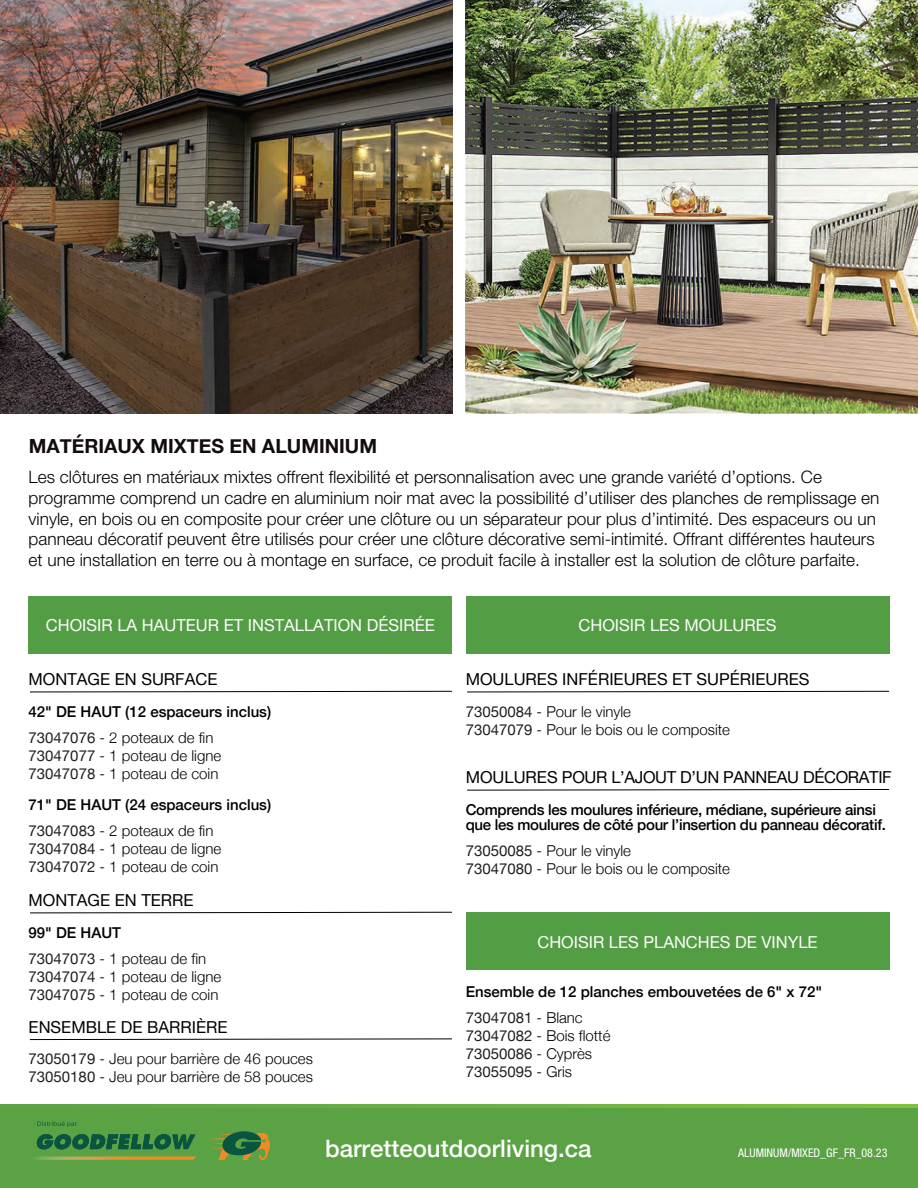
<style>
.page{position:relative;width:918px;height:1188px;background:#fff}
.page>*{position:absolute;margin:0;border:0;box-sizing:border-box;transform-origin:0 0}
.t1{font:500 24px "Helvetica Neue";color:#fff}
.t2{font:700 19.5px "Helvetica Neue";color:#130c0e}
.t3{font:300 17.25px/20.7px "Helvetica Neue LT Std";color:#010101}
.t4{font:16.5px "Helvetica Neue";color:#fff}
.t5{font:16.5px "Helvetica Neue";color:#000}
.t6{font:16.5px "Helvetica Neue";letter-spacing:-.02em;color:#000}
.t7{font:300 15px/18px "Helvetica Neue";color:#000}
.t8{font:500 15px/26.1px "Helvetica Neue";color:#000}
.t9{font:500 15px/15px "Helvetica Neue";letter-spacing:-.02em;color:#000}
.t10{font:15px/18px "Helvetica Neue";color:#231f20}
.t11{font:condensed 12px "Helvetica Neue LT Std";color:#fff}
.s1{font-weight:400;color:#231f20}
.s2{font-weight:300}
.s3{font-weight:500}
.s4{font-weight:300;color:#000}
</style>
<div class="page">
<div style="left:0;top:1105px;width:918px;height:83px;background:#5ba244"></div>
<svg style="left:0;top:1104px;width:918px;height:3px"></svg>
<div style="left:29px;top:596px;width:423px;height:58px;background:#539e45"></div>
<div style="left:466px;top:596px;width:423px;height:58px;background:#539e45"></div>
<div style="left:466px;top:912px;width:423px;height:58px;background:#539e45"></div>
<img style="left:0;top:0;width:452px;height:413px">
<img style="left:466px;top:0;width:452px;height:413px">
<svg style="left:30px;top:691px;width:422px;height:1px"></svg>
<svg style="left:467px;top:789px;width:422px;height:2px"></svg>
<svg style="left:467px;top:691px;width:422px;height:1px"></svg>
<svg style="left:30px;top:912px;width:422px;height:1px"></svg>
<svg style="left:30px;top:1039px;width:422px;height:1px"></svg>
<svg style="left:37px;top:1121px;width:40px;height:6px"></svg>
<svg style="left:209px;top:1131px;width:61px;height:29px"></svg>
<svg style="left:36px;top:1134px;width:160px;height:15px"></svg>
<svg style="left:35px;top:1156px;width:162px;height:4px"></svg>
<p class="t2" style="left:29px;top:431px;width:350px">MATÉRIAUX MIXTES EN ALUMINIUM</p>
<p class="t3" style="left:29px;top:466px;width:852px">Les clôtures en matériaux mixtes offrent flexibilité et personnalisation avec une grande variété d’options. Ce programme comprend un cadre en aluminium noir mat avec la possibilité d’utiliser des planches de remplissage en vinyle, en bois ou en composite pour créer une clôture ou un séparateur pour plus d’intimité. Des espaceurs ou un panneau décoratif peuvent être utilisés pour créer une clôture décorative semi-intimité. Offrant différentes hauteurs et une installation en terre ou à montage en surface, ce produit facile à installer est la solution de clôture parfaite.</p>
<p class="t4" style="left:46px;top:614px;width:390px">CHOISIR LA HAUTEUR ET INSTALLATION DÉSIRÉE</p>
<p class="t4" style="left:579px;top:614px;width:200px">CHOISIR LES MOULURES</p>
<p class="t5" style="left:29px;top:667px;width:190px">MONTAGE EN SURFACE</p>
<p class="t8" style="left:29px;top:697px;width:244px">42" DE HAUT (12 espaceurs inclus)<br><span class="s1">73047076</span> <span class="s2">- 2 poteaux de fin</span></p>
<p class="t7" style="left:29px;top:746px;width:194px"><span class="s1">73047077</span> - 1 poteau de ligne<br><span class="s1">73047078</span> - 1 poteau de coin</p>
<p class="t8" style="left:29px;top:790px;width:244px">71" DE HAUT (24 espaceurs inclus)<br><span class="s1">73047083</span> <span class="s2">- 2 poteaux de fin</span></p>
<p class="t7" style="left:29px;top:838px;width:194px"><span class="s1">73047084</span> - 1 poteau de ligne<br><span class="s1">73047072</span> - 1 poteau de coin</p>
<p class="t5" style="left:29px;top:888px;width:167px">MONTAGE EN TERRE</p>
<p class="t7" style="left:29px;top:918px;width:179px;line-height:26.1px"><span class="s3">99" DE HAUT<br></span><span class="s1">73047073</span> - 1 poteau de fin</p>
<p class="t7" style="left:29px;top:966px;width:194px"><span class="s1">73047074</span> - 1 poteau de ligne<br><span class="s1">73047075</span> - 1 poteau de coin</p>
<p class="t5" style="left:29px;top:1015px;width:200px">ENSEMBLE DE BARRIЀRE</p>
<p class="t7" style="left:29px;top:1049px;width:286px"><span class="s1">73050179</span> - Jeu pour barrière de 46 pouces<br><span class="s1">73050180</span> - Jeu pour barrière de 58 pouces</p>
<p class="t5" style="left:466px;top:667px;width:345px">MOULURES INFÉRIEURES ET SUPÉRIEURES</p>
<p class="t7" style="left:466px;top:701px;width:266px"><span class="s1">73050084</span> - Pour le vinyle<br><span class="s1">73047079</span> - Pour le bois ou le composite</p>
<p class="t6" style="left:466px;top:765px;width:428px">MOULURES POUR L’AJOUT D’UN PANNEAU DÉCORATIF</p>
<p class="t9" style="left:466px;top:801px;width:422px">Comprends les moulures inférieure, médiane, supérieure ainsi que les moulures de côté pour l’insertion du panneau décoratif.</p>
<p class="t7" style="left:466px;top:841px;width:266px"><span class="s1">73050085</span> - Pour le vinyle<br><span class="s1">73047080</span> - Pour le bois ou le composite</p>
<p class="t4" style="left:537px;top:930px;width:282px">CHOISIR LES PLANCHES DE VINYLE</p>
<p class="t8" style="left:466px;top:977px;width:358px">Ensemble de 12 planches embouvetées de 6" x 72"<br><span class="s1">73047081</span> <span class="s2">- Blanc</span></p>
<p class="t10" style="left:466px;top:1027px;width:146px">73047082 <span class="s4">- Bois flotté<br></span>73050086 <span class="s4">- Cyprès<br></span>73055095 <span class="s4">- Gris</span></p>
<h1 class="t1" style="left:325px;top:1130px;width:268px">barretteoutdoorliving.ca</h1>
<p class="t11" style="left:738px;top:1146px;width:151px">ALUMINUM/MIXED_GF_FR_08.23</p>
</div>
